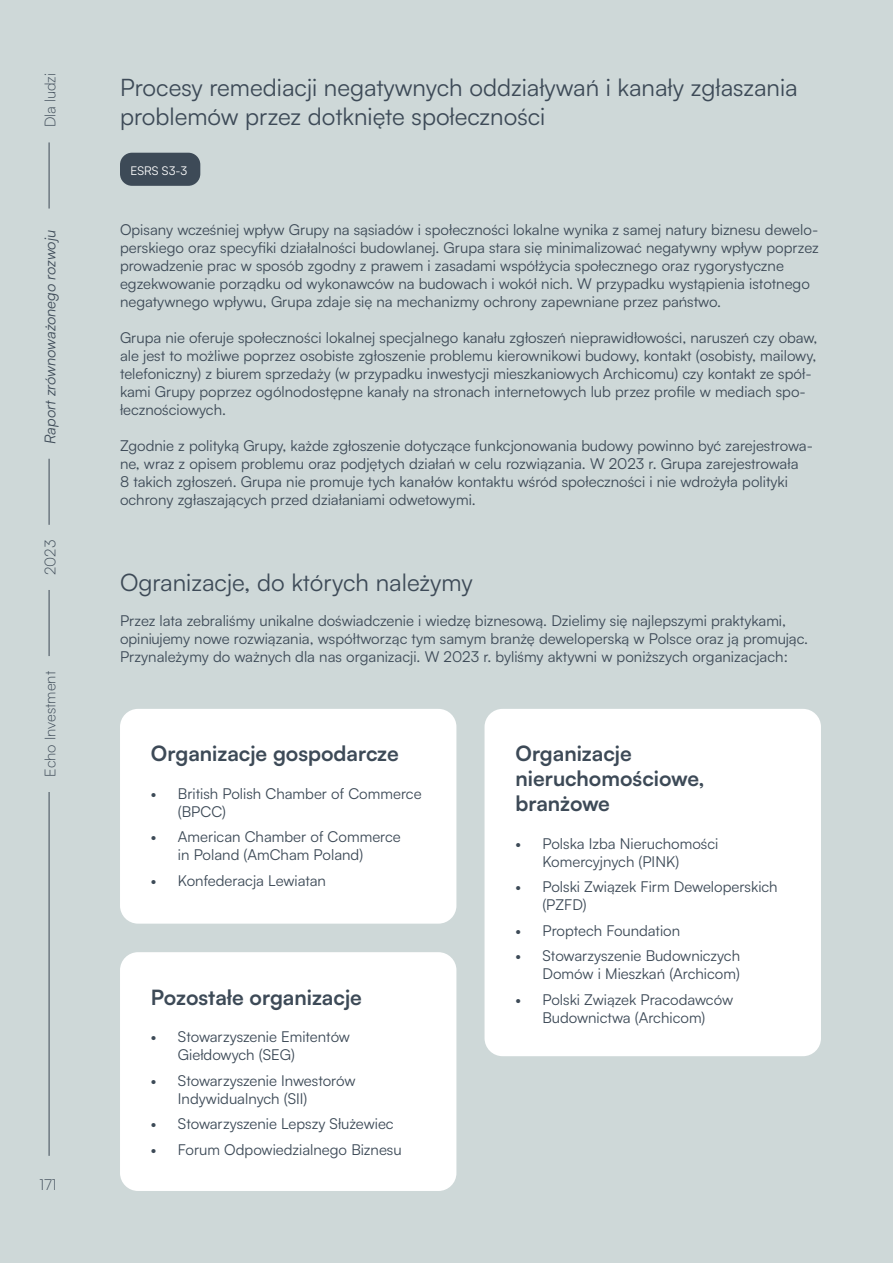
<style>
.page{position:relative;width:893px;height:1263px;background:#ced8d8}
.page>*{position:absolute;margin:0;border:0;box-sizing:border-box;transform-origin:0 0}
.t1{font:24px/28.8px "Satoshi";color:#3d4a57}
.t2{font:700 21px/25.2px "Satoshi";color:#3d4a57}
.t3{font:15px/18px "Satoshi";color:#3d4a57}
.t4{font:300 15px "Satoshi";color:#3d4a57}
.t5{font:italic 15px "Satoshi";color:#3d4a57}
.t6{font:12px "Satoshi";color:#fff}
</style>
<div class="page">
<hr style="left:49px;top:142px;width:1px;height:67px;background:#3d4a57">
<hr style="left:49px;top:459px;width:1px;height:66px;background:#3d4a57">
<hr style="left:49px;top:792px;width:1px;height:364px;background:#3d4a57">
<hr style="left:49px;top:590px;width:1px;height:66px;background:#3d4a57">
<div style="left:120px;top:153px;width:80px;height:33px;background:#3d4a57;border-radius:12px"></div>
<div style="left:120px;top:709px;width:336px;height:215px;background:#fff;border-radius:18px"></div>
<div style="left:120px;top:952px;width:336px;height:239px;background:#fff;border-radius:18px"></div>
<div style="left:485px;top:709px;width:336px;height:347px;background:#fff;border-radius:18px"></div>
<p class="t4" style="left:41px;top:127px;width:56px;rotate:-90deg">Dla ludzi</p>
<p class="t5" style="left:40px;top:444px;width:215px;rotate:-90deg">Raport zrównoważonego rozwoju</p>
<p class="t4" style="left:41px;top:575px;width:37px;rotate:-90deg">2023</p>
<p class="t4" style="left:41px;top:777px;width:107px;rotate:-90deg">Echo Investment</p>
<p class="t4" style="left:39px;top:1175px;width:19px">171</p>
<h1 class="t1" style="left:120px;top:72px;width:679px">Procesy remediacji negatywnych oddziaływań i kanały zgłaszania problemów przez dotknięte społeczności</h1>
<p class="t6" style="left:130px;top:163px;width:58px">ESRS S3-3</p>
<p class="t3" style="left:120px;top:220px;width:700px">Opisany wcześniej wpływ Grupy na sąsiadów i społeczności lokalne wynika z samej natury biznesu dewelo&shy;perskiego oraz specyfiki działalności budowlanej. Grupa stara się minimalizować negatywny wpływ poprzez prowadzenie prac w sposób zgodny z prawem i zasadami współżycia społecznego oraz rygorystyczne egzekwowanie porządku od wykonawców na budowach i wokół nich. W przypadku wystąpienia istotnego negatywnego wpływu, Grupa zdaje się na mechanizmy ochrony zapewniane przez państwo.</p>
<p class="t3" style="left:120px;top:328px;width:699px">Grupa nie oferuje społeczności lokalnej specjalnego kanału zgłoszeń nieprawidłowości, naruszeń czy obaw, ale jest to możliwe poprzez osobiste zgłoszenie problemu kierownikowi budowy, kontakt (osobisty, mailowy, telefoniczny) z biurem sprzedaży (w przypadku inwestycji mieszkaniowych Archicomu) czy kontakt ze spół&shy;kami Grupy poprzez ogólnodostępne kanały na stronach internetowych lub przez profile w mediach spo&shy;łecznościowych.</p>
<p class="t3" style="left:120px;top:436px;width:694px">Zgodnie z polityką Grupy, każde zgłoszenie dotyczące funkcjonowania budowy powinno być zarejestrowa&shy;ne, wraz z opisem problemu oraz podjętych działań w celu rozwiązania. W 2023 r. Grupa zarejestrowała<br>8 takich zgłoszeń. Grupa nie promuje tych kanałów kontaktu wśród społeczności i nie wdrożyła polityki ochrony zgłaszających przed działaniami odwetowymi.</p>
<h1 class="t1" style="left:120px;top:567px;width:354px">Ogranizacje, do których należymy</h1>
<p class="t3" style="left:120px;top:611px;width:690px">Przez lata zebraliśmy unikalne doświadczenie i wiedzę biznesową. Dzielimy się najlepszymi praktykami, opiniujemy nowe rozwiązania, współtworząc tym samym branżę deweloperską w Polsce oraz ją promując.<br>Przynależymy do ważnych dla nas organizacji. W 2023 r. byliśmy aktywni w poniższych organizacjach:</p>
<h2 class="t2" style="left:151px;top:740px;width:249px">Organizacje gospodarcze</h2>
<p class="t3" style="left:178px;top:784px;width:245px;text-indent:-27px">• British Polish Chamber of Commerce (BPCC)</p>
<p class="t3" style="left:178px;top:827px;width:224px;text-indent:-27px">• American Chamber of Commerce in Poland (AmCham Poland)</p>
<p class="t3" style="left:151px;top:871px;width:177px">• Konfederacja Lewiatan</p>
<h2 class="t2" style="left:151px;top:983px;width:212px">Pozostałe organizacje</h2>
<p class="t3" style="left:178px;top:1027px;width:174px;text-indent:-27px">• Stowarzyszenie Emitentów<br>Giełdowych (SEG)</p>
<p class="t3" style="left:178px;top:1070px;width:179px;text-indent:-27px">• Stowarzyszenie Inwestorów<br>Indywidualnych (SII)</p>
<p class="t3" style="left:151px;top:1114px;width:244px">• Stowarzyszenie Lepszy Służewiec</p>
<p class="t3" style="left:151px;top:1139px;width:252px">• Forum Odpowiedzialnego Biznesu</p>
<h2 class="t2" style="left:515px;top:739px;width:190px">Organizacje nieruchomościowe, branżowe</h2>
<p class="t3" style="left:542px;top:833px;width:177px;text-indent:-27px">• Polska Izba Nieruchomości<br>Komercyjnych (PINK)</p>
<p class="t3" style="left:542px;top:877px;width:237px;text-indent:-27px">• Polski Związek Firm Deweloperskich (PZFD)</p>
<p class="t3" style="left:515px;top:920px;width:166px">• Proptech Foundation</p>
<p class="t3" style="left:515px;top:946px;width:226px;text-align:right">• Stowarzyszenie Budowniczych<br>Domów i Mieszkań (Archicom)</p>
<p class="t3" style="left:515px;top:989px;width:219px;text-align:center">• Polski Związek Pracodawców<br>Budownictwa (Archicom)</p>
</div>
